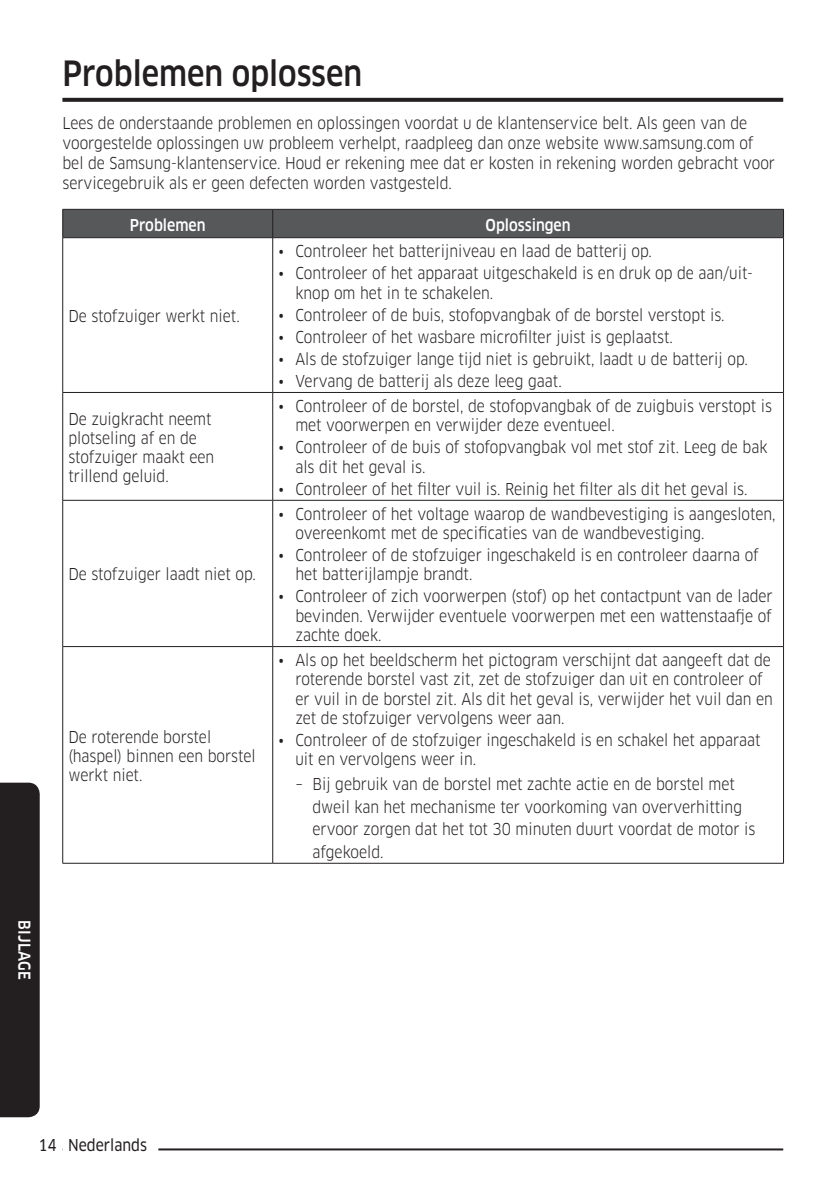
<style>
.page{position:relative;width:840px;height:1191px;background:#fff}
.page>*{position:absolute;margin:0;border:0;box-sizing:border-box;transform-origin:0 0}
.t1{font:500 34px "Samsung Clan Pro";color:#231f20;scale:.88 1}
.t2{font:16px/19.2px "Samsung Clan Pro";color:#231f20;scale:.88 1}
.t3{font:500 16px "Samsung Clan Pro";color:#fff;scale:.88 1}
.t4{font:16px "Samsung Clan Pro News";color:#231f20;scale:.88 1}
</style>
<div class="page">
<div style="left:0;top:782px;width:40px;height:335px;background:#231f20"></div>
<svg style="left:62px;top:98px;width:720px;height:4px;background:#2c2829"></svg>
<div style="left:62px;top:209px;width:721px;height:28px;background:#57585a"></div>
<hr style="left:62px;top:237px;width:210px;height:1px;background:#231f20">
<hr style="left:62px;top:238px;width:1px;height:154px;background:#231f20">
<hr style="left:272px;top:237px;width:511px;height:1px;background:#231f20">
<hr style="left:272px;top:238px;width:1px;height:154px;background:#231f20">
<hr style="left:782px;top:238px;width:1px;height:154px;background:#231f20">
<hr style="left:62px;top:392px;width:210px;height:1px;background:#231f20">
<hr style="left:62px;top:393px;width:1px;height:107px;background:#231f20">
<hr style="left:272px;top:392px;width:511px;height:1px;background:#231f20">
<hr style="left:272px;top:393px;width:1px;height:107px;background:#231f20">
<hr style="left:782px;top:393px;width:1px;height:107px;background:#231f20">
<hr style="left:62px;top:500px;width:210px;height:1px;background:#231f20">
<hr style="left:62px;top:500px;width:1px;height:146px;background:#231f20">
<hr style="left:272px;top:500px;width:511px;height:1px;background:#231f20">
<hr style="left:272px;top:500px;width:1px;height:146px;background:#231f20">
<hr style="left:782px;top:500px;width:1px;height:146px;background:#231f20">
<hr style="left:62px;top:646px;width:210px;height:1px;background:#231f20">
<hr style="left:62px;top:647px;width:1px;height:216px;background:#231f20">
<hr style="left:272px;top:646px;width:511px;height:1px;background:#231f20">
<hr style="left:272px;top:647px;width:1px;height:216px;background:#231f20">
<hr style="left:782px;top:647px;width:1px;height:216px;background:#231f20">
<hr style="left:62px;top:863px;width:210px;height:1px;background:#231f20">
<hr style="left:272px;top:863px;width:511px;height:1px;background:#231f20">
<hr style="left:62px;top:1148px;width:720px;height:2px;background:#231f20">
<div style="left:62px;top:1145px;width:96px;height:6px;background:#fff"></div>
<p class="t3" style="left:34px;top:920px;width:67px;rotate:90deg">BIJLAGE</p>
<h1 class="t1" style="left:62px;top:54px;width:342px">Problemen oplossen</h1>
<p class="t2" style="left:62px;top:113px;width:810px;line-height:20px">Lees de onderstaande problemen en oplossingen voordat u de klantenservice belt. Als geen van de voorgestelde oplossingen uw probleem verhelpt, raadpleeg dan onze website www.samsung.com of bel de Samsung-klantenservice. Houd er rekening mee dat er kosten in rekening worden gebracht voor servicegebruik als er geen defecten worden vastgesteld.</p>
<p class="t3" style="left:130px;top:215px;width:87px">Problemen</p>
<p class="t3" style="left:485px;top:215px;width:98px">Oplossingen</p>
<p class="t2" style="left:68px;top:306px;width:196px">De stofzuiger werkt niet.</p>
<p class="t2" style="left:68px;top:409px;width:167px">De zuigkracht neemt plotseling af en de stofzuiger maakt een trillend geluid.</p>
<p class="t2" style="left:68px;top:565px;width:214px">De stofzuiger laadt niet op.</p>
<p class="t2" style="left:68px;top:727px;width:214px">De roterende borstel (haspel) binnen een borstel werkt niet.</p>
<p class="t2" style="left:278px;top:242px;width:426px">• Controleer het batterijniveau en laad de batterij op.</p>
<p class="t2" style="left:295px;top:264px;width:521px;text-indent:-17px">• Controleer of het apparaat uitgeschakeld is en druk op de aan/uit&shy;knop om het in te schakelen.</p>
<p class="t2" style="left:278px;top:305px;width:508px">• Controleer of de buis, stofopvangbak of de borstel verstopt is.</p>
<p class="t2" style="left:278px;top:327px;width:449px">• Controleer of het wasbare microfilter juist is geplaatst.</p>
<p class="t2" style="left:278px;top:349px;width:535px">• Als de stofzuiger lange tijd niet is gebruikt, laadt u de batterij op.</p>
<p class="t2" style="left:278px;top:371px;width:323px">• Vervang de batterij als deze leeg gaat.</p>
<p class="t2" style="left:295px;top:397px;width:542px;text-indent:-17px">• Controleer of de borstel, de stofopvangbak of de zuigbuis verstopt is met voorwerpen en verwijder deze eventueel.</p>
<p class="t2" style="left:295px;top:438px;width:537px;text-indent:-17px">• Controleer of de buis of stofopvangbak vol met stof zit. Leeg de bak als dit het geval is.</p>
<p class="t2" style="left:278px;top:479px;width:534px">• Controleer of het filter vuil is. Reinig het filter als dit het geval is.</p>
<p class="t2" style="left:295px;top:504px;width:546px;text-indent:-17px">• Controleer of het voltage waarop de wandbevestiging is aangesloten, overeenkomt met de specificaties van de wandbevestiging.</p>
<p class="t2" style="left:295px;top:546px;width:528px;text-indent:-17px">• Controleer of de stofzuiger ingeschakeld is en controleer daarna of het batterijlampje brandt.</p>
<p class="t2" style="left:295px;top:587px;width:543px;text-align:justify;text-indent:-17px">• Controleer of zich voorwerpen (stof) op het contactpunt van de lader bevinden. Verwijder eventuele voorwerpen met een wattenstaafje of zachte doek.</p>
<p class="t2" style="left:295px;top:651px;width:543px;text-indent:-17px">• Als op het beeldscherm het pictogram verschijnt dat aangeeft dat de roterende borstel vast zit, zet de stofzuiger dan uit en controleer of er vuil in de borstel zit. Als dit het geval is, verwijder het vuil dan en zet de stofzuiger vervolgens weer aan.</p>
<p class="t2" style="left:295px;top:730px;width:529px;text-indent:-17px">• Controleer of de stofzuiger ingeschakeld is en schakel het apparaat uit en vervolgens weer in.</p>
<p class="t2" style="left:312px;top:773px;width:504px;line-height:22.4px;text-indent:-17px">– Bij gebruik van de borstel met zachte actie en de borstel met dweil kan het mechanisme ter voorkoming van oververhitting ervoor zorgen dat het tot 30 minuten duurt voordat de motor is afgekoeld.</p>
<p class="t4" style="left:38px;top:1136px;width:125px">14 Nederlands</p>
</div>
